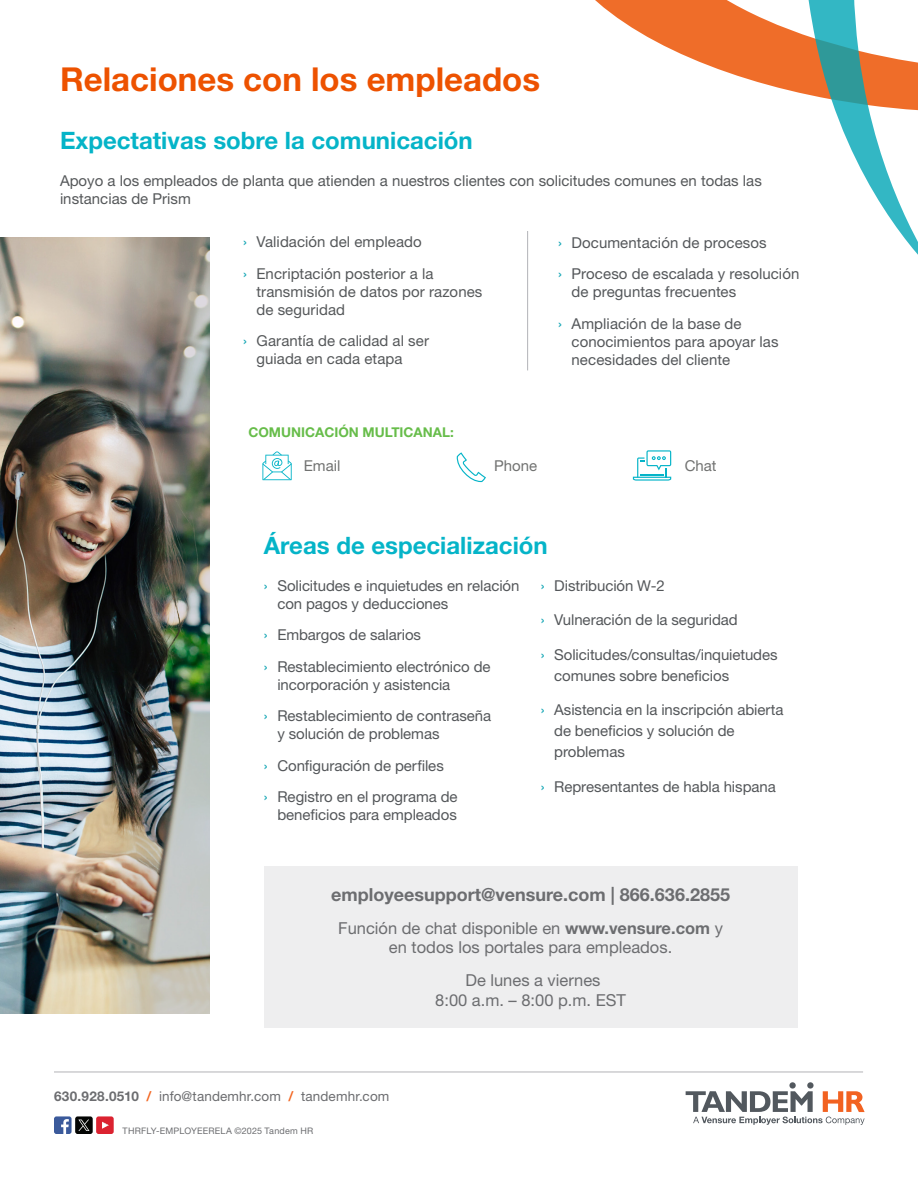
<style>
.page{position:relative;width:918px;height:1188px;background:#fff}
.page>*{position:absolute;margin:0;border:0;box-sizing:border-box;transform-origin:0 0}
.t1{font:700 33px "Helvetica Neue LT Std";color:#ed5200}
.t2{font:700 24px "Helvetica Neue LT Std";color:#05b4c8}
.t3{font:700 18px "Helvetica Neue LT Std";color:#6c6d70}
.t4{font:16.5px/19.5px "Helvetica Neue LT Std";color:#6c6d70;text-align:center}
.t5{font:15px/31.5px "Helvetica Neue LT Std";letter-spacing:-.005em;color:#54575a}
.t6{font:15px/18px "Helvetica Neue LT Std";color:#55585a}
.t7{font:15px "Helvetica Neue LT Std";color:#717271}
.t8{font:13.5px "Helvetica Neue LT Std";letter-spacing:.01em;color:#6c6d70}
.t9{font:13.5px "Helvetica Neue LT Std";letter-spacing:.01em;color:#717271}
.t10{font:700 13.5px "Helvetica Neue LT Std";color:#67bd4a}
.t11{font:700 13.5px "Helvetica Neue LT Std";letter-spacing:.03em;color:#717271}
.t12{font:9px "Helvetica Neue LT Std";letter-spacing:.02em;color:#6c6d70}
.t13{font:9px "Helvetica Neue LT Std";letter-spacing:.02em;color:#717271}
.s1{color:#12a5b4}
.s2{font-weight:700}
.s3{font-weight:700;color:#f36621}
.s4{font-weight:700;color:#ed5200}
</style>
<div class="page">
<svg style="left:595px;top:0;width:323px;height:255px"></svg>
<svg style="left:789px;top:1082px;width:7px;height:7px"></svg>
<svg style="left:807px;top:1082px;width:7px;height:7px"></svg>
<svg style="left:686px;top:1091px;width:179px;height:34px"></svg>
<hr style="left:54px;top:1072px;width:809px;height:1px;background:#b2b3b7">
<div style="left:54px;top:1116px;width:18px;height:18px;background:#3b5a9b;border-radius:2px"></div>
<svg style="left:61px;top:1119px;width:8px;height:15px"></svg>
<div style="left:96px;top:1116px;width:18px;height:18px;background:#db2230;border-radius:2px"></div>
<svg style="left:102px;top:1121px;width:7px;height:8px"></svg>
<div style="left:75px;top:1116px;width:18px;height:18px;background:#040503;border-radius:2px"></div>
<svg style="left:78px;top:1120px;width:11px;height:11px"></svg>
<div style="left:264px;top:866px;width:533px;height:162px;background:#eeeeef"></div>
<hr style="left:527px;top:231px;width:1px;height:139px;background:#b2b3b7">
<svg style="left:456px;top:452px;width:30px;height:30px"></svg>
<svg style="left:262px;top:451px;width:30px;height:29px"></svg>
<svg style="left:633px;top:450px;width:38px;height:31px"></svg>
<img style="left:0;top:237px;width:104px;height:777px">
<img style="left:104px;top:237px;width:106px;height:777px">
<h1 class="t1" style="left:60px;top:59px;width:482px">Relaciones con los empleados</h1>
<h2 class="t2" style="left:60px;top:126px;width:414px">Expectativas sobre la comunicación</h2>
<p class="t6" style="left:60px;top:172px;width:703px">Apoyo a los empleados de planta que atienden a nuestros clientes con solicitudes comunes en todas las instancias de Prism</p>
<p class="t6" style="left:243px;top:226px;width:192px;line-height:31.5px"><span class="s1">›</span> Validación del empleado<br><span class="s1">›</span> Encriptación posterior a la</p>
<p class="t6" style="left:256px;top:282px;width:227px">transmisión de datos por razones de seguridad</p>
<p class="t6" style="left:256px;top:332px;width:174px;text-indent:-14px"><span class="s1">›</span> Garantía de calidad al ser guiada en cada etapa</p>
<p class="t10" style="left:248px;top:424px;width:207px">COMUNICACIÓN MULTICANAL:</p>
<p class="t5" style="left:558px;top:226px;width:243px"><span class="s1">›</span> Documentación de procesos<br><span class="s1">›</span> Proceso de escalada y resolución</p>
<p class="t5" style="left:558px;top:276px;width:185px;text-align:center">de preguntas frecuentes<br><span class="s1">›</span> Ampliación de la base de</p>
<p class="t5" style="left:572px;top:332px;width:209px;line-height:18px">conocimientos para apoyar las necesidades del cliente</p>
<p class="t7" style="left:304px;top:457px;width:38px">Email</p>
<p class="t7" style="left:494px;top:457px;width:45px">Phone</p>
<p class="t7" style="left:685px;top:457px;width:33px">Chat</p>
<h2 class="t2" style="left:264px;top:530px;width:285px">Áreas de especialización</h2>
<p class="t5" style="left:277px;top:576px;width:244px;line-height:18px;text-indent:-14px"><span class="s1">›</span> Solicitudes e inquietudes en relación con pagos y deducciones</p>
<p class="t5" style="left:264px;top:619px;width:228px"><span class="s1">›</span> Embargos de salarios<br><span class="s1">›</span> Restablecimiento electrónico de</p>
<p class="t5" style="left:264px;top:668px;width:229px;text-indent:14px">incorporación y asistencia<br><span class="s1">›</span> Restablecimiento de contraseña</p>
<p class="t5" style="left:264px;top:718px;width:195px;text-indent:14px">y solución de problemas<br><span class="s1">›</span> Configuración de perfiles<br><span class="s1">›</span> Registro en el programa de</p>
<p class="t5" style="left:277px;top:799px;width:181px">beneficios para empleados</p>
<p class="t5" style="left:541px;top:569px;width:126px"><span class="s1">›</span> Distribución W-2</p>
<p class="t5" style="left:541px;top:604px;width:199px"><span class="s1">›</span> Vulneración de la seguridad</p>
<p class="t5" style="left:554px;top:644px;width:225px;line-height:21px;text-indent:-14px"><span class="s1">›</span> Solicitudes/consultas/inquietudes comunes sobre beneficios</p>
<p class="t5" style="left:554px;top:699px;width:231px;line-height:21px;text-indent:-14px"><span class="s1">›</span> Asistencia en la inscripción abierta de beneficios y solución de problemas</p>
<p class="t5" style="left:541px;top:770px;width:237px"><span class="s1">›</span> Representantes de habla hispana</p>
<p class="t3" style="left:331px;top:883px;width:400px">employeesupport@vensure.com | 866.636.2855</p>
<p class="t4" style="left:338px;top:918px;width:386px">Función de chat disponible en <span class="s2">www.vensure.com</span> y en todos los portales para empleados.</p>
<p class="t4" style="left:435px;top:970px;width:192px">De lunes a viernes<br>8:00 a.m. – 8:00 p.m. EST</p>
<p class="t8" style="left:54px;top:1088px;width:337px"><span class="s2">630.928.0510</span> <span class="s3">/</span> info@tandemhr.com <span class="s3">/</span> tandemhr.com</p>
<p class="t12" style="left:123px;top:1125px;width:192px">THRFLY-EMPLOYEERELA ©2025 Tandem HR</p>
<p class="t11" style="left:54px;top:1088px;width:88px">80 409 8958</p>
<p class="t9" style="left:194px;top:1088px;width:178px">vensure.com <span class="s4">/</span> vensure.com</p>
<p class="t13" style="left:152px;top:1125px;width:65px">©2019 Vensure</p>
</div>
